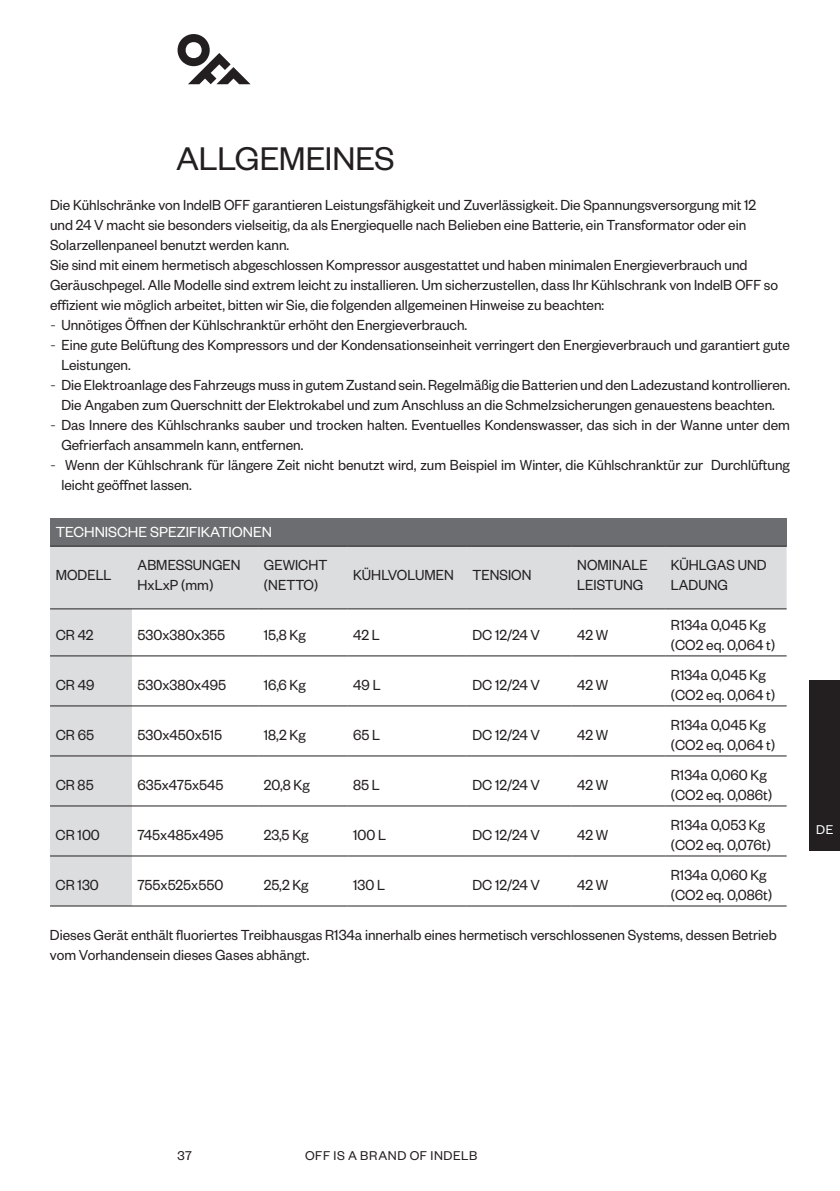
<style>
.page{position:relative;width:840px;height:1191px;background:#fff}
.page>*{position:absolute;margin:0;border:0;box-sizing:border-box;transform-origin:0 0}
.t1{font:36px "Founders Grotesk";letter-spacing:-.01em;color:#231f20}
.t2{font:16px/20px "Founders Grotesk";color:#231f20;scale:.95 1}
.t3{font:16px "Founders Grotesk";color:#fff}
.t4{font:14px "Founders Grotesk";letter-spacing:.045em;color:#231f20}
.t5{font:14px "Founders Grotesk";color:#fff}
.s1{font-family:"Aspira";font-weight:300}
</style>
<div class="page">
<div style="left:809px;top:681px;width:30px;height:170px;background:#231f20"></div>
<svg style="left:177px;top:34px;width:73px;height:50px"></svg>
<div style="left:50px;top:518px;width:736px;height:28px;background:#6c6d70"></div>
<svg style="left:50px;top:547px;width:736px;height:358px"></svg>
<hr style="left:50px;top:546px;width:82px;height:1px;background:#231f20">
<hr style="left:132px;top:546px;width:126px;height:1px;background:#231f20">
<hr style="left:258px;top:546px;width:89px;height:1px;background:#231f20">
<hr style="left:347px;top:546px;width:119px;height:1px;background:#231f20">
<hr style="left:466px;top:546px;width:105px;height:1px;background:#231f20">
<hr style="left:571px;top:546px;width:94px;height:1px;background:#231f20">
<hr style="left:665px;top:546px;width:121px;height:1px;background:#231f20">
<hr style="left:50px;top:608px;width:82px;height:1px;background:#231f20">
<hr style="left:132px;top:608px;width:126px;height:1px;background:#231f20">
<hr style="left:258px;top:608px;width:89px;height:1px;background:#231f20">
<hr style="left:347px;top:608px;width:119px;height:1px;background:#231f20">
<hr style="left:466px;top:608px;width:105px;height:1px;background:#231f20">
<hr style="left:571px;top:608px;width:94px;height:1px;background:#231f20">
<hr style="left:665px;top:608px;width:121px;height:1px;background:#231f20">
<hr style="left:50px;top:655px;width:82px;height:1px;background:#231f20">
<hr style="left:132px;top:655px;width:126px;height:1px;background:#231f20">
<hr style="left:258px;top:655px;width:89px;height:1px;background:#231f20">
<hr style="left:347px;top:655px;width:119px;height:1px;background:#231f20">
<hr style="left:466px;top:655px;width:105px;height:1px;background:#231f20">
<hr style="left:571px;top:655px;width:94px;height:1px;background:#231f20">
<hr style="left:665px;top:655px;width:121px;height:1px;background:#231f20">
<hr style="left:50px;top:705px;width:82px;height:1px;background:#231f20">
<hr style="left:132px;top:705px;width:126px;height:1px;background:#231f20">
<hr style="left:258px;top:705px;width:89px;height:1px;background:#231f20">
<hr style="left:347px;top:705px;width:119px;height:1px;background:#231f20">
<hr style="left:466px;top:705px;width:105px;height:1px;background:#231f20">
<hr style="left:571px;top:705px;width:94px;height:1px;background:#231f20">
<hr style="left:665px;top:705px;width:121px;height:1px;background:#231f20">
<hr style="left:50px;top:755px;width:82px;height:1px;background:#231f20">
<hr style="left:132px;top:755px;width:126px;height:1px;background:#231f20">
<hr style="left:258px;top:755px;width:89px;height:1px;background:#231f20">
<hr style="left:347px;top:755px;width:119px;height:1px;background:#231f20">
<hr style="left:466px;top:755px;width:105px;height:1px;background:#231f20">
<hr style="left:571px;top:755px;width:94px;height:1px;background:#231f20">
<hr style="left:665px;top:755px;width:121px;height:1px;background:#231f20">
<hr style="left:50px;top:805px;width:82px;height:1px;background:#231f20">
<hr style="left:132px;top:805px;width:126px;height:1px;background:#231f20">
<hr style="left:258px;top:805px;width:89px;height:1px;background:#231f20">
<hr style="left:347px;top:805px;width:119px;height:1px;background:#231f20">
<hr style="left:466px;top:805px;width:105px;height:1px;background:#231f20">
<hr style="left:571px;top:805px;width:94px;height:1px;background:#231f20">
<hr style="left:665px;top:805px;width:121px;height:1px;background:#231f20">
<hr style="left:50px;top:855px;width:82px;height:1px;background:#231f20">
<hr style="left:132px;top:855px;width:126px;height:1px;background:#231f20">
<hr style="left:258px;top:855px;width:89px;height:1px;background:#231f20">
<hr style="left:347px;top:855px;width:119px;height:1px;background:#231f20">
<hr style="left:466px;top:855px;width:105px;height:1px;background:#231f20">
<hr style="left:571px;top:855px;width:94px;height:1px;background:#231f20">
<hr style="left:665px;top:855px;width:121px;height:1px;background:#231f20">
<hr style="left:50px;top:905px;width:82px;height:1px;background:#231f20">
<hr style="left:132px;top:905px;width:126px;height:1px;background:#231f20">
<hr style="left:258px;top:905px;width:89px;height:1px;background:#231f20">
<hr style="left:347px;top:905px;width:119px;height:1px;background:#231f20">
<hr style="left:466px;top:905px;width:105px;height:1px;background:#231f20">
<hr style="left:571px;top:905px;width:94px;height:1px;background:#231f20">
<hr style="left:665px;top:905px;width:121px;height:1px;background:#231f20">
<h1 class="t1" style="left:176px;top:136px;width:220px">ALLGEMEINES</h1>
<p class="t2" style="left:50px;top:194px;width:767px">Die Kühlschränke von IndelB OFF garantieren Leistungsfähigkeit und Zuverlässigkeit. Die Spannungsversorgung mit 12 und 24 V macht sie besonders vielseitig, da als Energiequelle nach Belieben eine Batterie, ein Transformator oder ein Solarzellenpaneel benutzt werden kann.<br>Sie sind mit einem hermetisch abgeschlossen Kompressor ausgestattet und haben minimalen Energieverbrauch und Geräuschpegel. Alle Modelle sind extrem leicht zu installieren. Um sicherzustellen, dass Ihr Kühlschrank von IndelB OFF so effizient wie möglich arbeitet, bitten wir Sie, die folgenden allgemeinen Hinweise zu beachten:</p>
<p class="t2" style="left:50px;top:314px;width:440px"><span class="s1">-</span> Unnötiges Öffnen der Kühlschranktür erhöht den Energieverbrauch.</p>
<p class="t2" style="left:61px;top:334px;width:768px;text-indent:-11px"><span class="s1">-</span> Eine gute Belüftung des Kompressors und der Kondensationseinheit verringert den Energieverbrauch und garantiert gute<br>Leistungen.</p>
<p class="t2" style="left:50px;top:374px;width:780px;text-align:center"><span class="s1">-</span> Die Elektroanlage des Fahrzeugs muss in gutem Zustand sein. Regelmäßig die Batterien und den Ladezustand kontrollieren.<br>Die Angaben zum Querschnitt der Elektrokabel und zum Anschluss an die Schmelzsicherungen genauestens beachten.</p>
<p class="t2" style="left:61px;top:414px;width:768px;text-indent:-11px"><span class="s1">-</span> Das Innere des Kühlschranks sauber und trocken halten. Eventuelles Kondenswasser, das sich in der Wanne unter dem<br>Gefrierfach ansammeln kann, entfernen.</p>
<p class="t2" style="left:61px;top:454px;width:768px;text-indent:-11px"><span class="s1">-</span> Wenn der Kühlschrank für längere Zeit nicht benutzt wird, zum Beispiel im Winter, die Kühlschranktür zur Durchlüftung leicht geöffnet lassen.</p>
<p class="t3" style="left:56px;top:522px;width:218px">TECHNISCHE SPEZIFIKATIONEN</p>
<p class="t2" style="left:56px;top:564px;width:60px">MODELL</p>
<p class="t2" style="left:137px;top:554px;width:110px">ABMESSUNGEN<br>HxLxP (mm)</p>
<p class="t2" style="left:264px;top:554px;width:68px">GEWICHT (NETTO)</p>
<p class="t2" style="left:353px;top:564px;width:189px">KÜHLVOLUMEN TENSION</p>
<p class="t2" style="left:577px;top:554px;width:76px">NOMINALE<br>LEISTUNG</p>
<p class="t2" style="left:670px;top:554px;width:102px">KÜHLGAS UND<br>LADUNG</p>
<p class="t2" style="left:56px;top:624px;width:41px">CR 42</p>
<p class="t2" style="left:137px;top:624px;width:94px">530x380x355</p>
<p class="t2" style="left:264px;top:624px;width:45px">15,8 Kg</p>
<p class="t2" style="left:353px;top:624px;width:30px">42 L</p>
<p class="t2" style="left:472px;top:624px;width:73px">DC 12/24 V</p>
<p class="t2" style="left:577px;top:624px;width:34px">42 W</p>
<p class="t2" style="left:670px;top:614px;width:111px">R134a 0,045 Kg (CO2 eq. 0,064 t)</p>
<p class="t2" style="left:56px;top:674px;width:42px">CR 49</p>
<p class="t2" style="left:137px;top:674px;width:95px">530x380x495</p>
<p class="t2" style="left:264px;top:674px;width:46px">16,6 Kg</p>
<p class="t2" style="left:353px;top:674px;width:30px">49 L</p>
<p class="t2" style="left:472px;top:674px;width:73px">DC 12/24 V</p>
<p class="t2" style="left:577px;top:674px;width:34px">42 W</p>
<p class="t2" style="left:670px;top:664px;width:111px">R134a 0,045 Kg (CO2 eq. 0,064 t)</p>
<p class="t2" style="left:56px;top:724px;width:42px">CR 65</p>
<p class="t2" style="left:137px;top:724px;width:91px">530x450x515</p>
<p class="t2" style="left:264px;top:724px;width:45px">18,2 Kg</p>
<p class="t2" style="left:353px;top:724px;width:30px">65 L</p>
<p class="t2" style="left:472px;top:724px;width:73px">DC 12/24 V</p>
<p class="t2" style="left:577px;top:724px;width:34px">42 W</p>
<p class="t2" style="left:670px;top:714px;width:111px">R134a 0,045 Kg (CO2 eq. 0,064 t)</p>
<p class="t2" style="left:56px;top:774px;width:41px">CR 85</p>
<p class="t2" style="left:137px;top:774px;width:92px">635x475x545</p>
<p class="t2" style="left:264px;top:774px;width:50px">20,8 Kg</p>
<p class="t2" style="left:353px;top:774px;width:30px">85 L</p>
<p class="t2" style="left:472px;top:774px;width:73px">DC 12/24 V</p>
<p class="t2" style="left:577px;top:774px;width:34px">42 W</p>
<p class="t2" style="left:670px;top:764px;width:108px">R134a 0,060 Kg (CO2 eq. 0,086t)</p>
<p class="t2" style="left:56px;top:824px;width:48px">CR 100</p>
<p class="t2" style="left:137px;top:824px;width:92px">745x485x495</p>
<p class="t2" style="left:264px;top:824px;width:49px">23,5 Kg</p>
<p class="t2" style="left:353px;top:824px;width:36px">100 L</p>
<p class="t2" style="left:472px;top:824px;width:73px">DC 12/24 V</p>
<p class="t2" style="left:577px;top:824px;width:34px">42 W</p>
<p class="t2" style="left:670px;top:814px;width:107px">R134a 0,053 Kg (CO2 eq. 0,076t)</p>
<p class="t2" style="left:56px;top:874px;width:47px">CR 130</p>
<p class="t2" style="left:137px;top:874px;width:92px">755x525x550</p>
<p class="t2" style="left:264px;top:874px;width:49px">25,2 Kg</p>
<p class="t2" style="left:353px;top:874px;width:35px">130 L</p>
<p class="t2" style="left:472px;top:874px;width:73px">DC 12/24 V</p>
<p class="t2" style="left:577px;top:874px;width:34px">42 W</p>
<p class="t2" style="left:670px;top:864px;width:108px">R134a 0,060 Kg (CO2 eq. 0,086t)</p>
<p class="t2" style="left:50px;top:924px;width:766px">Dieses Gerät enthält fluoriertes Treibhausgas R134a innerhalb eines hermetisch verschlossenen Systems, dessen Betrieb vom Vorhandensein dieses Gases abhängt.</p>
<p class="t5" style="left:815px;top:820px;width:19px">DE</p>
<p class="t4" style="left:177px;top:1147px;width:16px">37</p>
<p class="t4" style="left:305px;top:1147px;width:174px">OFF IS A BRAND OF INDELB</p>
</div>
